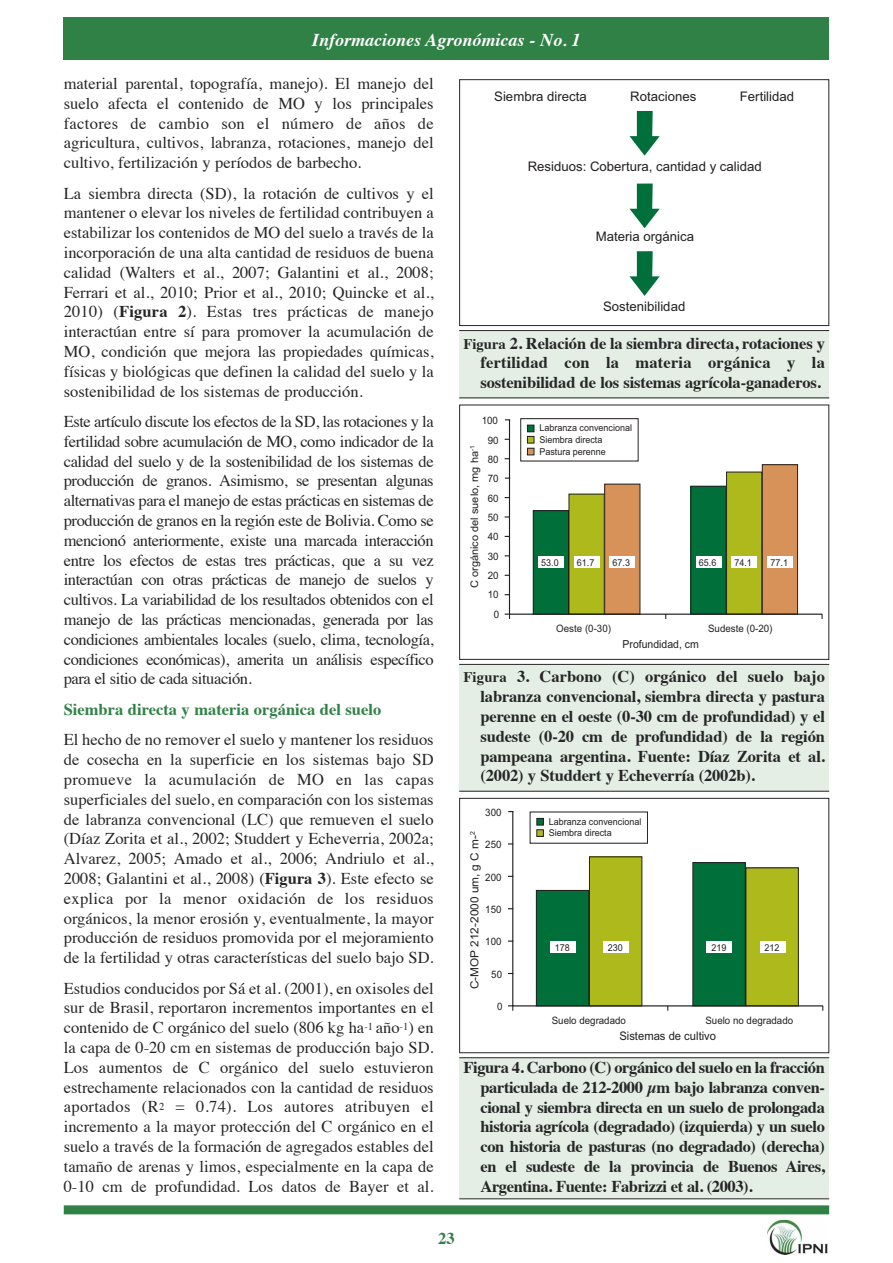
<style>
.page{position:relative;width:893px;height:1263px;background:#fff}
.page>*{position:absolute;margin:0;border:0;box-sizing:border-box;transform-origin:0 0}
.t1{font:italic 700 18px "Times";color:#fff}
.t2{font:16.5px/19.8px "Times";color:#272627;text-align:justify}
.t3{font:700 16.5px/19.8px "Times";letter-spacing:-.01em;color:#272627;text-align:justify}
.t4{font:700 16.5px "Times";color:#308145}
.t5{font:13.2px "Arial";color:#231f20}
.t6{font:11.85px "Arial";color:#231f20;scale:.95 1}
.t7{font:11.25px "Arial";color:#231f20;scale:1.05 1}
.t8{font:10.95px "Arial";color:#231f20;scale:.95 1}
.t9{font:10.5px "Arial";color:#231f20;scale:1.05 1}
.t10{font:10.2px/19.4px "Arial";color:#231f20;scale:.95 1}
.t11{font:9.45px/11.9px "Arial";color:#231f20;scale:.95 1}
.s1{font-weight:700}
.s2{font-size:14.7px}
</style>
<div class="page">
<div style="left:64px;top:17px;width:765px;height:43px;background:#308145"></div>
<div style="left:64px;top:1205px;width:765px;height:9px;background:#308145"></div>
<img style="left:767px;top:1220px;width:60px;height:34px">
<div style="left:459px;top:664px;width:370px;height:127px;background:#e4eee5"></div>
<hr style="left:459px;top:664px;width:370px;height:1px;background:#272627">
<hr style="left:459px;top:791px;width:370px;height:1px;background:#272627">
<svg style="left:508px;top:419px;width:315px;height:196px"></svg>
<div style="left:538px;top:556px;width:26px;height:12px;background:#fff"></div>
<div style="left:574px;top:556px;width:25px;height:12px;background:#fff"></div>
<div style="left:610px;top:556px;width:25px;height:12px;background:#fff"></div>
<div style="left:696px;top:556px;width:25px;height:12px;background:#fff"></div>
<div style="left:731px;top:556px;width:26px;height:12px;background:#fff"></div>
<div style="left:767px;top:556px;width:26px;height:12px;background:#fff"></div>
<div style="left:521px;top:419px;width:117px;height:42px;background:#fff"></div>
<div style="left:521px;top:418px;width:117px;height:43px;border:1px solid #231f20"></div>
<div style="left:527px;top:425px;width:7px;height:7px;background:#006f3a"></div>
<div style="left:527px;top:425px;width:7px;height:7px;border:1px solid #231f20"></div>
<div style="left:527px;top:448px;width:7px;height:7px;background:#d7925a"></div>
<div style="left:527px;top:448px;width:7px;height:7px;border:1px solid #231f20"></div>
<div style="left:527px;top:436px;width:7px;height:7px;background:#aeb91c"></div>
<div style="left:527px;top:436px;width:7px;height:7px;border:1px solid #231f20"></div>
<div style="left:459px;top:405px;width:370px;height:255px;border:1px solid #272627"></div>
<div style="left:459px;top:330px;width:370px;height:68px;background:#e4eee5"></div>
<hr style="left:459px;top:330px;width:370px;height:1px;background:#272627">
<hr style="left:459px;top:397px;width:370px;height:1px;background:#272627">
<svg style="left:629px;top:251px;width:31px;height:45px"></svg>
<svg style="left:629px;top:184px;width:31px;height:44px"></svg>
<svg style="left:629px;top:111px;width:31px;height:45px"></svg>
<div style="left:459px;top:79px;width:370px;height:247px;border:1px solid #272627"></div>
<div style="left:459px;top:1057px;width:370px;height:142px;background:#e4eee5"></div>
<hr style="left:459px;top:1057px;width:370px;height:1px;background:#272627">
<hr style="left:459px;top:1198px;width:370px;height:1px;background:#272627">
<svg style="left:508px;top:1005px;width:5px;height:6px"></svg>
<svg style="left:512px;top:811px;width:311px;height:196px"></svg>
<div style="left:550px;top:941px;width:25px;height:11px;background:#fff"></div>
<div style="left:530px;top:812px;width:117px;height:31px;background:#fff"></div>
<div style="left:537px;top:818px;width:6px;height:7px;background:#006f3a"></div>
<div style="left:536px;top:818px;width:8px;height:7px;border:1px solid #231f20"></div>
<svg style="left:538px;top:831px;width:4px;height:4px"></svg>
<div style="left:536px;top:829px;width:8px;height:8px;border:1px solid #231f20"></div>
<div style="left:603px;top:941px;width:26px;height:11px;background:#fff"></div>
<div style="left:707px;top:941px;width:25px;height:11px;background:#fff"></div>
<div style="left:760px;top:941px;width:25px;height:11px;background:#fff"></div>
<div style="left:459px;top:798px;width:370px;height:255px;border:1px solid #272627"></div>
<p class="t1" style="left:312px;top:32px;width:270px">Informaciones Agronómicas - No. 1</p>
<p class="t2" style="left:64px;top:75px;width:371px">material parental, topografía, manejo). El manejo del suelo afecta el contenido de MO y los principales factores de cambio son el número de años de agricultura, cultivos, labranza, rotaciones, manejo del cultivo, fertilización y períodos de barbecho.</p>
<p class="t2" style="left:64px;top:185px;width:371px">La siembra directa (SD), la rotación de cultivos y el mantener o elevar los niveles de fertilidad contribuyen a estabilizar los contenidos de MO del suelo a través de la incorporación de una alta cantidad de residuos de buena calidad (Walters et al., 2007; Galantini et al., 2008; Ferrari et al., 2010; Prior et al., 2010; Quincke et al., 2010) (<span class="s1">Figura 2</span>). Estas tres prácticas de manejo interactúan entre sí para promover la acumulación de MO, condición que mejora las propiedades químicas, físicas y biológicas que definen la calidad del suelo y la sostenibilidad de los sistemas de producción.</p>
<p class="t2" style="left:64px;top:413px;width:371px">Este artículo discute los efectos de la SD, las rotaciones y la fertilidad sobre acumulación de MO, como indicador de la calidad del suelo y de la sostenibilidad de los sistemas de producción de granos. Asimismo, se presentan algunas alternativas para el manejo de estas prácticas en sistemas de producción de granos en la región este de Bolivia. Como se mencionó anteriormente, existe una marcada interacción entre los efectos de estas tres prácticas, que a su vez interactúan con otras prácticas de manejo de suelos y cultivos. La variabilidad de los resultados obtenidos con el manejo de las prácticas mencionadas, generada por las condiciones ambientales locales (suelo, clima, tecnología, condiciones económicas), amerita un análisis específico para el sitio de cada situación.</p>
<p class="t4" style="left:64px;top:702px;width:319px">Siembra directa y materia orgánica del suelo</p>
<p class="t2" style="left:64px;top:731px;width:371px">El hecho de no remover el suelo y mantener los residuos de cosecha en la superficie en los sistemas bajo SD promueve la acumulación de MO en las capas superficiales del suelo, en comparación con los sistemas de labranza convencional (LC) que remueven el suelo (Díaz Zorita et al., 2002; Studdert y Echeverria, 2002a; Alvarez, 2005; Amado et al., 2006; Andriulo et al., 2008; Galantini et al., 2008) (<span class="s1">Figura 3</span>). Este efecto se explica por la menor oxidación de los residuos orgánicos, la menor erosión y, eventualmente, la mayor producción de residuos promovida por el mejoramiento de la fertilidad y otras características del suelo bajo SD.</p>
<p class="t2" style="left:64px;top:979px;width:371px">Estudios conducidos por Sá et al. (2001), en oxisoles del sur de Brasil, reportaron incrementos importantes en el contenido de C orgánico del suelo (806 kg ha<sup>-1</sup> año<sup>-1</sup>) en la capa de 0-20 cm en sistemas de producción bajo SD.<br>Los aumentos de C orgánico del suelo estuvieron estrechamente relacionados con la cantidad de residuos aportados (R<sup>2</sup> = 0.74). Los autores atribuyen el incremento a la mayor protección del C orgánico en el suelo a través de la formación de agregados estables del tamaño de arenas y limos, especialmente en la capa de 0-10 cm de profundidad. Los datos de Bayer et al.</p>
<p class="t5" style="left:494px;top:88px;width:94px">Siembra directa</p>
<p class="t5" style="left:740px;top:88px;width:56px">Fertilidad</p>
<p class="t5" style="left:630px;top:88px;width:68px">Rotaciones</p>
<p class="t5" style="left:528px;top:158px;width:236px">Residuos: Cobertura, cantidad y calidad</p>
<p class="t5" style="left:596px;top:228px;width:100px">Materia orgánica</p>
<p class="t5" style="left:603px;top:298px;width:84px">Sostenibilidad</p>
<p class="t3" style="left:480px;top:334px;width:346px;text-indent:-17px"><span class="s2">Figura</span> 2. Relación de la siembra directa, rotaciones y fertilidad con la materia orgánica y la sostenibilidad de los sistemas agrícola-ganaderos.</p>
<p class="t10" style="left:482px;top:411px;width:19px">100</p>
<p class="t10" style="left:488px;top:430px;width:13px;text-align:justify">90<br>80<br>70</p>
<p class="t9" style="left:468px;top:588px;width:138px;rotate:-90deg">C orgánico del suelo, mg ha<sup>-1</sup></p>
<p class="t10" style="left:488px;top:488px;width:13px">60</p>
<p class="t10" style="left:488px;top:508px;width:13px">50<br>40</p>
<p class="t10" style="left:488px;top:546px;width:13px">30</p>
<p class="t10" style="left:488px;top:566px;width:13px">20</p>
<p class="t10" style="left:488px;top:585px;width:13px">10</p>
<p class="t10" style="left:494px;top:605px;width:7px">0</p>
<p class="t11" style="left:540px;top:422px;width:99px">Labranza convencional</p>
<p class="t11" style="left:539px;top:446px;width:71px">Pastura perenne</p>
<p class="t11" style="left:539px;top:434px;width:68px">Siembra directa</p>
<p class="t11" style="left:541px;top:557px;width:20px">53.0</p>
<p class="t11" style="left:577px;top:557px;width:20px">61.7</p>
<p class="t11" style="left:613px;top:557px;width:20px">67.3</p>
<p class="t11" style="left:699px;top:557px;width:20px">65.6</p>
<p class="t11" style="left:734px;top:557px;width:20px">74.1</p>
<p class="t11" style="left:770px;top:557px;width:20px">77.1</p>
<p class="t10" style="left:556px;top:619px;width:59px">Oeste (0-30)</p>
<p class="t8" style="left:622px;top:637px;width:82px">Profundidad, cm</p>
<p class="t10" style="left:708px;top:619px;width:69px">Sudeste (0-20)</p>
<p class="t3" style="left:480px;top:668px;width:346px;text-indent:-17px"><span class="s2">Figura</span> 3. Carbono (C) orgánico del suelo bajo labranza convencional, siembra directa y pastura perenne en el oeste (0-30 cm de profundidad) y el sudeste (0-20 cm de profundidad) de la región pampeana argentina. Fuente: Díaz Zorita et al. (2002) y Studdert y Echeverría (2002b).</p>
<p class="t10" style="left:485px;top:803px;width:19px">300</p>
<p class="t7" style="left:467px;top:989px;width:152px;rotate:-90deg">C-MOP 212-2000 um, g C m-<sup>2</sup></p>
<p class="t10" style="left:485px;top:835px;width:19px">250</p>
<p class="t10" style="left:485px;top:867px;width:19px">200</p>
<p class="t10" style="left:485px;top:900px;width:19px">150</p>
<p class="t10" style="left:485px;top:932px;width:19px">100</p>
<p class="t10" style="left:491px;top:964px;width:13px">50</p>
<p class="t10" style="left:497px;top:997px;width:7px">0</p>
<p class="t11" style="left:549px;top:815px;width:99px">Labranza convencional<br>Siembra directa</p>
<p class="t11" style="left:555px;top:941px;width:17px">178</p>
<p class="t11" style="left:608px;top:941px;width:17px">230</p>
<p class="t11" style="left:711px;top:941px;width:17px">219</p>
<p class="t11" style="left:765px;top:941px;width:17px">212</p>
<p class="t10" style="left:552px;top:1010px;width:80px">Suelo degradado</p>
<p class="t10" style="left:705px;top:1010px;width:94px">Suelo no degradado</p>
<p class="t6" style="left:619px;top:1028px;width:103px">Sistemas de cultivo</p>
<p class="t3" style="left:480px;top:1059px;width:346px;text-indent:-17px">Figura 4. Carbono (C) orgánico del suelo en la fracción particulada de 212-2000 µm bajo labranza conven&shy;cional y siembra directa en un suelo de prolongada historia agrícola (degradado) (izquierda) y un suelo con historia de pasturas (no degradado) (derecha) en el sudeste de la provincia de Buenos Aires, Argentina. Fuente: Fabrizzi et al. (2003).</p>
<p class="t4" style="left:438px;top:1231px;width:18px">23</p>
</div>
